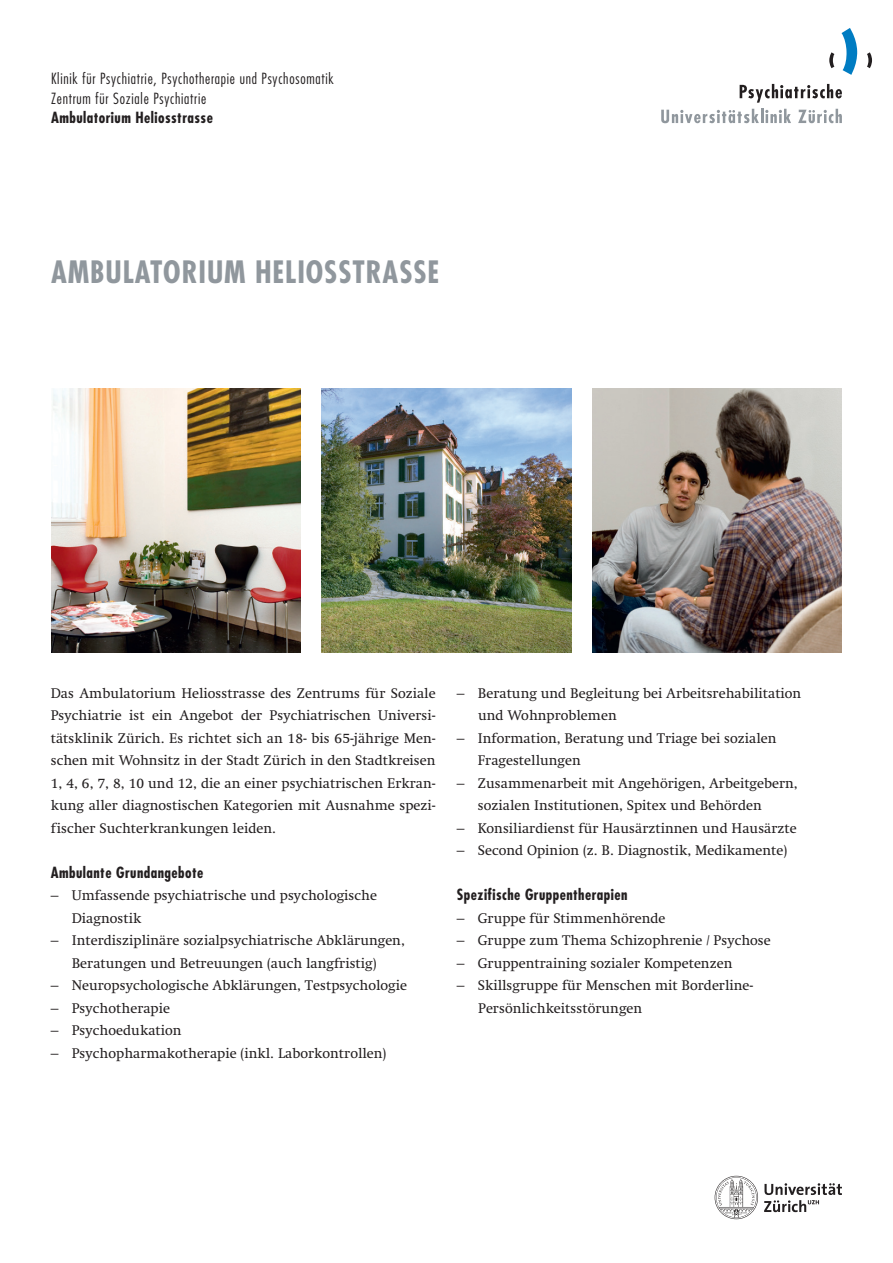
<style>
.page{position:relative;width:893px;height:1263px;background:#fff}
.page>*{position:absolute;margin:0;border:0;box-sizing:border-box;transform-origin:0 0}
.Titel{font:700 condensed 30px "Futura Std";letter-spacing:.03em;color:#90979d}
.Klinik{font:300 condensed 15px "Futura Std";letter-spacing:.05em;color:#231f20}
.Untertitel{font:700 condensed 15px "Futura Std";letter-spacing:.03em;color:#231f20}
.Klinik_Bold{font:700 condensed 15px "Futura Std";letter-spacing:.03em;color:#231f20}
.Lauftext{font:14.25px/22.5px "Swift LT Std";color:#231f20;text-align:justify}
</style>
<div class="page">
<svg style="left:715px;top:1176px;width:127px;height:43px"></svg>
<svg style="left:829px;top:52px;width:5px;height:16px"></svg>
<svg style="left:867px;top:52px;width:5px;height:16px"></svg>
<svg style="left:841px;top:28px;width:16px;height:47px"></svg>
<svg style="left:740px;top:84px;width:102px;height:19px"></svg>
<svg style="left:661px;top:109px;width:130px;height:14px"></svg>
<svg style="left:798px;top:109px;width:44px;height:14px"></svg>
<img style="left:321px;top:388px;width:250px;height:265px">
<img style="left:51px;top:388px;width:250px;height:265px">
<img style="left:592px;top:388px;width:250px;height:265px">
<p class="Klinik" style="left:51px;top:70px;width:284px">Klinik für Psychiatrie, Psychotherapie und Psychosomatik</p>
<p class="Klinik" style="left:51px;top:89px;width:157px">Zentrum für Soziale Psychiatrie</p>
<p class="Klinik_Bold" style="left:51px;top:108px;width:163px">Ambulatorium Heliosstrasse</p>
<p class="Titel" style="left:51px;top:253px;width:390px">AMBULATORIUM HELIOSSTRASSE</p>
<p class="Lauftext" style="left:51px;top:682px;width:386px">Das Ambulatorium Heliosstrasse des Zentrums für Soziale Psychiatrie ist ein Angebot der Psychiatrischen Universi&shy;tätsklinik Zürich. Es richtet sich an 18- bis 65-jährige Men&shy;schen mit Wohnsitz in der Stadt Zürich in den Stadtkreisen 1, 4, 6, 7, 8, 10 und 12, die an einer psychiatrischen Erkran&shy;kung aller diagnostischen Kategorien mit Ausnahme spezi&shy;fischer Suchterkrankungen leiden.</p>
<p class="Untertitel" style="left:51px;top:863px;width:154px">Ambulante Grundangebote</p>
<p class="Lauftext" style="left:51px;top:884px;width:328px">– Umfassende psychiatrische und psychologische</p>
<p class="Lauftext" style="left:72px;top:907px;width:71px">Diagnostik</p>
<p class="Lauftext" style="left:51px;top:929px;width:356px">– Interdisziplinäre sozialpsychiatrische Abklärungen,</p>
<p class="Lauftext" style="left:72px;top:952px;width:306px">Beratungen und Betreuungen (auch langfristig)</p>
<p class="Lauftext" style="left:51px;top:974px;width:358px">– Neuropsychologische Abklärungen, Testpsychologie</p>
<p class="Lauftext" style="left:51px;top:997px;width:121px">– Psychotherapie</p>
<p class="Lauftext" style="left:51px;top:1019px;width:132px">– Psychoedukation</p>
<p class="Lauftext" style="left:51px;top:1042px;width:337px">– Psychopharmakotherapie (inkl. Laborkontrollen)</p>
<p class="Lauftext" style="left:457px;top:682px;width:346px">– Beratung und Begleitung bei Arbeitsrehabilitation</p>
<p class="Lauftext" style="left:478px;top:704px;width:140px">und Wohnproblemen</p>
<p class="Lauftext" style="left:457px;top:727px;width:321px">– Information, Beratung und Triage bei sozialen</p>
<p class="Lauftext" style="left:478px;top:749px;width:104px">Fragestellungen</p>
<p class="Lauftext" style="left:457px;top:772px;width:342px">– Zusammenarbeit mit Angehörigen, Arbeitgebern,</p>
<p class="Lauftext" style="left:478px;top:794px;width:285px">sozialen Institutionen, Spitex und Behörden</p>
<p class="Lauftext" style="left:457px;top:817px;width:341px">– Konsiliardienst für Hausärztinnen und Hausärzte</p>
<p class="Lauftext" style="left:457px;top:839px;width:332px">– Second Opinion (z. B. Diagnostik, Medikamente)</p>
<p class="Untertitel" style="left:457px;top:885px;width:172px">Spezifische Gruppentherapien</p>
<p class="Lauftext" style="left:457px;top:907px;width:210px">– Gruppe für Stimmenhörende</p>
<p class="Lauftext" style="left:457px;top:929px;width:315px">– Gruppe zum Thema Schizophrenie / Psychose</p>
<p class="Lauftext" style="left:457px;top:952px;width:277px">– Gruppentraining sozialer Kompetenzen</p>
<p class="Lauftext" style="left:478px;top:974px;width:277px;text-indent:-21px">– Skillsgruppe für Menschen mit Borderline-<br>Persönlichkeitsstörungen</p>
</div>
